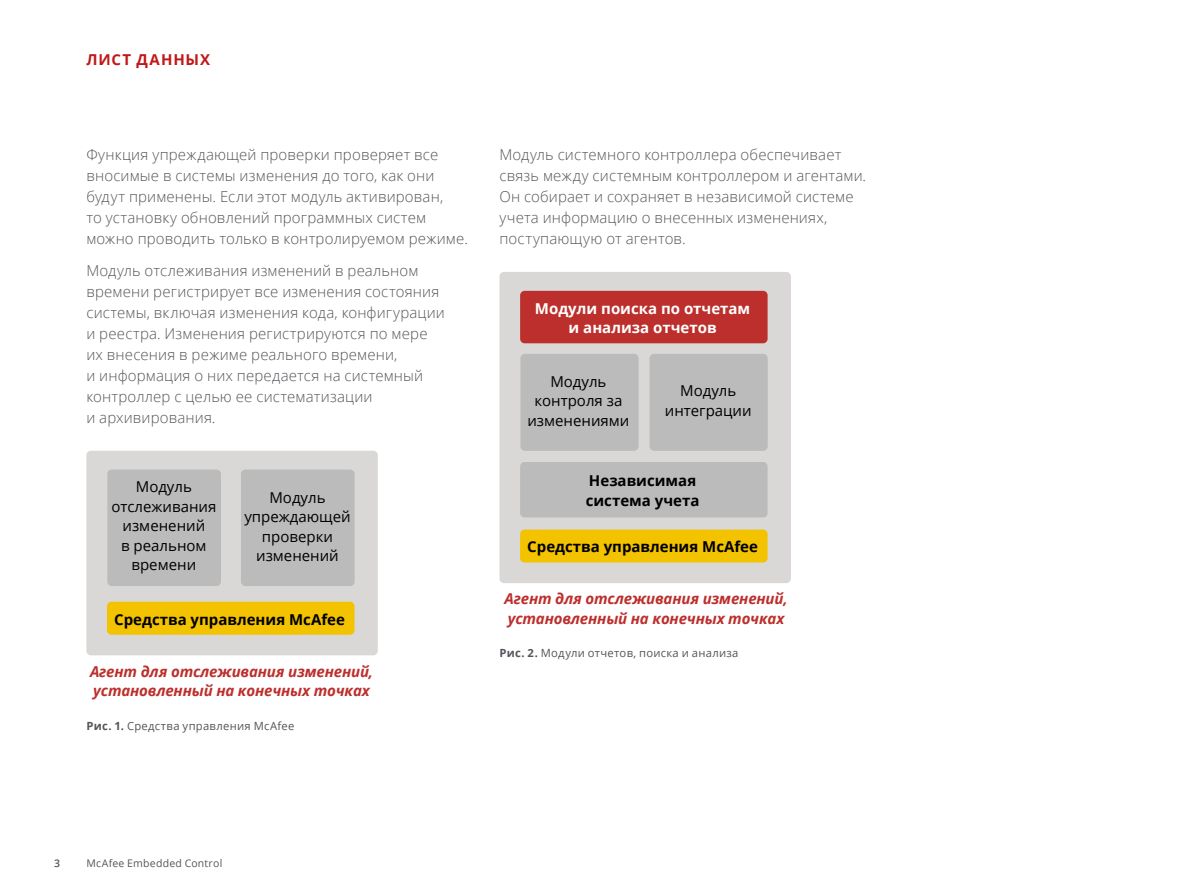
<style>
.page{position:relative;width:1188px;height:891px;background:#fff}
.page>*{position:absolute;margin:0;border:0;box-sizing:border-box;transform-origin:0 0}
.t1{font:300 15px/21px "Open Sans";letter-spacing:.01em;color:#53565a}
.t2{font:15px/19.5px "Open Sans";color:#000;text-align:center}
.t3{font:italic 700 15px/19.5px "Open Sans";letter-spacing:-.01em;color:#bc2f2c}
.t4{font:700 15px/19.5px "Open Sans";color:#000}
.t5{font:700 15px/19.5px "Open Sans";color:#fff;text-align:center}
.t6{font:700 15px "Open Sans";letter-spacing:.065em;color:#c01818}
.t7{font:11.25px "Open Sans";letter-spacing:.025em;color:#53565a}
.t8{font:10.5px "Open Sans";letter-spacing:.02em;color:#53565a}
.t9{font:600 10.5px "Open Sans";color:#53565a}
.s1{font-weight:700}
</style>
<div class="page">
<div style="left:86px;top:451px;width:292px;height:204px;background:#d9d8d6;border-radius:4px"></div>
<div style="left:107px;top:602px;width:248px;height:33px;background:#f3c300;border-radius:4px"></div>
<div style="left:107px;top:470px;width:114px;height:116px;background:#bbb;border-radius:4px"></div>
<div style="left:241px;top:470px;width:114px;height:116px;background:#bbb;border-radius:4px"></div>
<div style="left:500px;top:272px;width:291px;height:311px;background:#d9d8d6;border-radius:4px"></div>
<div style="left:520px;top:530px;width:248px;height:33px;background:#f3c300;border-radius:5px"></div>
<div style="left:520px;top:291px;width:248px;height:52px;background:#bc2f2c;border-radius:4px"></div>
<div style="left:520px;top:462px;width:248px;height:55px;background:#bbb;border-radius:4px"></div>
<div style="left:520px;top:354px;width:119px;height:97px;background:#bbb;border-radius:4px"></div>
<div style="left:650px;top:354px;width:118px;height:97px;background:#bbb;border-radius:4px"></div>
<p class="t6" style="left:86px;top:49px;width:125px">ЛИСТ ДАННЫХ</p>
<p class="t1" style="left:86px;top:144px;width:383px">Функция упреждающей проверки проверяет все вносимые в системы изменения до того, как они будут применены. Если этот модуль активирован,<br>то установку обновлений программных систем можно проводить только в контролируемом режиме.</p>
<p class="t1" style="left:86px;top:259px;width:360px">Модуль отслеживания изменений в реальном времени регистрирует все изменения состояния системы, включая изменения кода, конфигурации и реестра. Изменения регистрируются по мере их внесения в режиме реального времени,<br>и информация о них передается на системный контроллер с целью ее систематизации<br>и архивирования.</p>
<p class="t2" style="left:111px;top:476px;width:106px">Модуль отслеживания изменений<br>в реальном времени</p>
<p class="t2" style="left:244px;top:487px;width:108px">Модуль упреждающей проверки изменений</p>
<p class="t4" style="left:114px;top:609px;width:232px">Средства управления McAfee</p>
<p class="t3" style="left:90px;top:661px;width:285px">Агент для отслеживания изменений, установленный на конечных точках</p>
<p class="t7" style="left:86px;top:718px;width:210px"><span class="s1">Рис. 1.</span> Средства управления McAfee</p>
<p class="t1" style="left:500px;top:144px;width:368px">Модуль системного контроллера обеспечивает связь между системным контроллером и агентами.<br>Он собирает и сохраняет в независимой системе учета информацию о внесенных изменениях, поступающую от агентов.</p>
<p class="t5" style="left:535px;top:298px;width:217px">Модули поиска по отчетам и анализа отчетов</p>
<p class="t2" style="left:527px;top:371px;width:103px">Модуль контроля за изменениями</p>
<p class="t2" style="left:665px;top:381px;width:88px">Модуль интеграции</p>
<p class="t4" style="left:586px;top:471px;width:115px">Независимая система учета</p>
<p class="t4" style="left:527px;top:537px;width:232px">Средства управления McAfee</p>
<p class="t3" style="left:505px;top:589px;width:285px">Агент для отслеживания изменений, установленный на конечных точках</p>
<p class="t7" style="left:500px;top:646px;width:241px"><span class="s1">Рис. 2.</span> Модули отчетов, поиска и анализа</p>
<p class="t9" style="left:54px;top:856px;width:7px">3</p>
<p class="t8" style="left:86px;top:856px;width:137px">McAfee Embedded Control</p>
</div>
